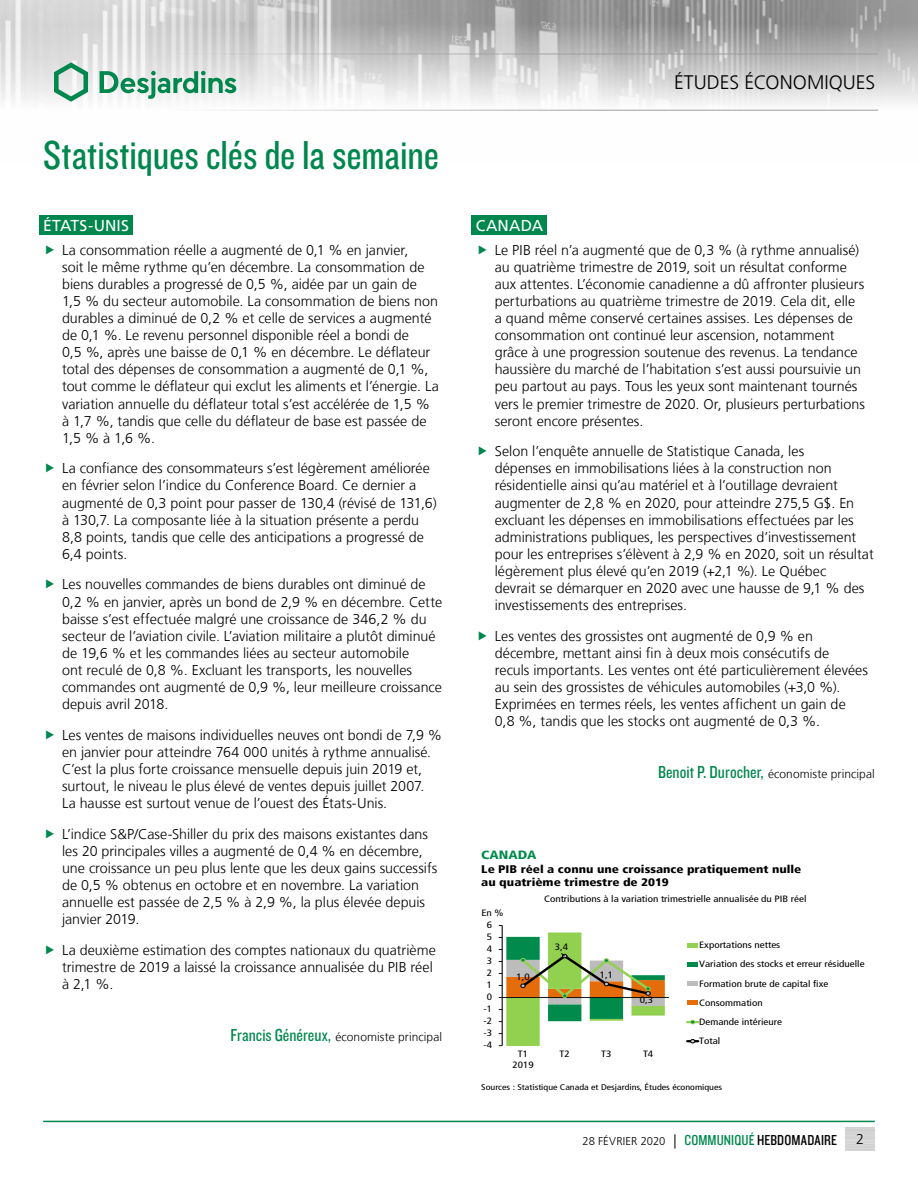
<style>
.page{position:relative;width:918px;height:1188px;background:#fff}
.page>*{position:absolute;margin:0;border:0;box-sizing:border-box;transform-origin:0 0}
.t1{font:42px "Knockout 29 Junior Ltweight";letter-spacing:-.005em;color:#00874e}
.t2{font:300 19.5px "Frutiger LT";color:#000}
.t3{font:15.75px "Frutiger LT";letter-spacing:.01em;color:#fff}
.t4{font:300 14.25px/17.1px "Frutiger LT";color:#000}
.t5{font:300 12px "Frutiger LT";letter-spacing:.005em;color:#000}
.t6{font:900 condensed 12px "Frutiger LT";color:#008b4d;scale:1.2 1}
.t7{font:300 11.25px "Frutiger LT";letter-spacing:.005em;color:#000}
.t8{font:900 condensed 11.1px/13.2px "Frutiger LT";color:#000;scale:1.2 1}
.t9{font:condensed 9.15px/19.2px "Frutiger LT";color:#000;text-align:center;scale:1.2 1}
.t10{font:condensed 8.25px "Frutiger LT";color:#000;scale:1.2 1}
.s1{font-family:"Knockout 29 Junior Ltweight";font-weight:400;font-size:18px;color:#00874e}
.s2{font-size:14.25px}
.s3{font-family:"Knockout 29 Junior Ltweight";font-weight:400;font-size:15px;color:#00874e}
.s4{font-family:"Knockout 29 Junior Ltweight";font-weight:400;font-size:15px}
</style>
<div class="page">
<img style="left:0;top:0;width:918px;height:110px">
<hr style="left:0;top:54px;width:878px;height:1px;background:#9d9d9c">
<hr style="left:0;top:110px;width:878px;height:1px;background:#9d9d9c">
<svg style="left:54px;top:62px;width:34px;height:40px"></svg>
<svg style="left:100px;top:71px;width:136px;height:28px"></svg>
<hr style="left:43px;top:1121px;width:832px;height:1px;background:#00874e">
<div style="left:39px;top:215px;width:94px;height:20px;background:#00874e"></div>
<div style="left:472px;top:215px;width:75px;height:20px;background:#00874e"></div>
<hr style="left:502px;top:925px;width:1px;height:121px;background:#000">
<hr style="left:502px;top:997px;width:167px;height:1px;background:#000">
<svg style="left:499px;top:933px;width:166px;height:113px"></svg>
<div style="left:687px;top:943px;width:11px;height:5px;background:#92d050"></div>
<div style="left:687px;top:962px;width:11px;height:5px;background:#008b4d"></div>
<div style="left:687px;top:981px;width:11px;height:5px;background:#bdbcbc"></div>
<hr style="left:687px;top:1001px;width:11px;height:4px;background:#e46c0a">
<svg style="left:687px;top:1020px;width:11px;height:4px"></svg>
<svg style="left:687px;top:1039px;width:11px;height:4px"></svg>
<h1 class="t1" style="left:43px;top:128px;width:397px">Statistiques clés de la semaine</h1>
<p class="t3" style="left:43px;top:216px;width:87px">ÉTATS-UNIS</p>
<p class="t4" style="left:62px;top:241px;width:378px">La consommation réelle a augmenté de 0,1 % en janvier,<br>soit le même rythme qu’en décembre. La consommation de biens durables a progressé de 0,5 %, aidée par un gain de 1,5 % du secteur automobile. La consommation de biens non durables a diminué de 0,2 % et celle de services a augmenté de 0,1 %. Le revenu personnel disponible réel a bondi de<br>0,5 %, après une baisse de 0,1 % en décembre. Le déflateur total des dépenses de consommation a augmenté de 0,1 %, tout comme le déflateur qui exclut les aliments et l’énergie. La variation annuelle du déflateur total s’est accélérée de 1,5 % à 1,7 %, tandis que celle du déflateur de base est passée de 1,5 % à 1,6 %.</p>
<p class="t4" style="left:62px;top:460px;width:376px">La confiance des consommateurs s’est légèrement améliorée en février selon l’indice du Conference Board. Ce dernier a augmenté de 0,3 point pour passer de 130,4 (révisé de 131,6) à 130,7. La composante liée à la situation présente a perdu 8,8 points, tandis que celle des anticipations a progressé de 6,4 points.</p>
<p class="t4" style="left:62px;top:576px;width:382px">Les nouvelles commandes de biens durables ont diminué de 0,2 % en janvier, après un bond de 2,9 % en décembre. Cette baisse s’est effectuée malgré une croissance de 346,2 % du secteur de l’aviation civile. L’aviation militaire a plutôt diminué de 19,6 % et les commandes liées au secteur automobile<br>ont reculé de 0,8 %. Excluant les transports, les nouvelles commandes ont augmenté de 0,9 %, leur meilleure croissance depuis avril 2018.</p>
<p class="t4" style="left:62px;top:726px;width:382px">Les ventes de maisons individuelles neuves ont bondi de 7,9 % en janvier pour atteindre 764 000 unités à rythme annualisé.<br>C’est la plus forte croissance mensuelle depuis juin 2019 et, surtout, le niveau le plus élevé de ventes depuis juillet 2007.<br>La hausse est surtout venue de l’ouest des États-Unis.</p>
<p class="t4" style="left:62px;top:825px;width:377px">L’indice S&amp;P/Case-Shiller du prix des maisons existantes dans les 20 principales villes a augmenté de 0,4 % en décembre, une croissance un peu plus lente que les deux gains successifs de 0,5 % obtenus en octobre et en novembre. La variation annuelle est passée de 2,5 % à 2,9 %, la plus élevée depuis janvier 2019.</p>
<p class="t4" style="left:62px;top:942px;width:375px">La deuxième estimation des comptes nationaux du quatrième trimestre de 2019 a laissé la croissance annualisée du PIB réel à 2,1 %.</p>
<p class="t5" style="left:231px;top:1030px;width:213px"><span class="s1">Francis Généreux,</span> économiste principal</p>
<h2 class="t2" style="left:674px;top:72px;width:203px">ÉTUDES ÉCONOMIQUES</h2>
<p class="t3" style="left:476px;top:216px;width:69px">CANADA</p>
<p class="t4" style="left:495px;top:241px;width:372px">Le PIB réel n’a augmenté que de 0,3 % (à rythme annualisé) au quatrième trimestre de 2019, soit un résultat conforme aux attentes. L’économie canadienne a dû affronter plusieurs perturbations au quatrième trimestre de 2019. Cela dit, elle a quand même conservé certaines assises. Les dépenses de consommation ont continué leur ascension, notamment grâce à une progression soutenue des revenus. La tendance haussière du marché de l’habitation s’est aussi poursuivie un peu partout au pays. Tous les yeux sont maintenant tournés vers le premier trimestre de 2020. Or, plusieurs perturbations seront encore présentes.</p>
<p class="t4" style="left:495px;top:443px;width:381px">Selon l’enquête annuelle de Statistique Canada, les<br>dépenses en immobilisations liées à la construction non résidentielle ainsi qu’au matériel et à l’outillage devraient augmenter de 2,8 % en 2020, pour atteindre 275,5 G$. En excluant les dépenses en immobilisations effectuées par les administrations publiques, les perspectives d’investissement pour les entreprises s’élèvent à 2,9 % en 2020, soit un résultat légèrement plus élevé qu’en 2019 (+2,1 %). Le Québec<br>devrait se démarquer en 2020 avec une hausse de 9,1 % des investissements des entreprises.</p>
<p class="t4" style="left:495px;top:627px;width:375px">Les ventes des grossistes ont augmenté de 0,9 % en décembre, mettant ainsi fin à deux mois consécutifs de<br>reculs importants. Les ventes ont été particulièrement élevées au sein des grossistes de véhicules automobiles (+3,0 %).<br>Exprimées en termes réels, les ventes affichent un gain de 0,8 %, tandis que les stocks ont augmenté de 0,3 %.</p>
<p class="t5" style="left:658px;top:768px;width:218px"><span class="s1">Benoit P. Durocher,</span> économiste principal</p>
<p class="t6" style="left:481px;top:848px;width:48px">CANADA</p>
<p class="t8" style="left:481px;top:862px;width:268px">Le PIB réel a connu une croissance pratiquement nulle au quatrième trimestre de 2019</p>
<p class="t9" style="left:481px;top:903px;width:20px">En %</p>
<p class="t9" style="left:487px;top:915px;width:6px">6</p>
<p class="t9" style="left:487px;top:928px;width:6px">5</p>
<p class="t9" style="left:487px;top:940px;width:6px">4</p>
<p class="t9" style="left:487px;top:952px;width:6px">3</p>
<p class="t9" style="left:487px;top:964px;width:6px">2</p>
<p class="t9" style="left:487px;top:976px;width:6px">1</p>
<p class="t9" style="left:487px;top:988px;width:6px">0</p>
<p class="t9" style="left:484px;top:1000px;width:9px">-1</p>
<p class="t9" style="left:484px;top:1012px;width:9px">-2</p>
<p class="t9" style="left:484px;top:1024px;width:9px">-3</p>
<p class="t9" style="left:484px;top:1036px;width:9px">-4</p>
<p class="t9" style="left:544px;top:889px;width:220px">Contributions à la variation trimestrielle annualisée du PIB réel</p>
<p class="t9" style="left:516px;top:967px;width:13px">1,0</p>
<p class="t9" style="left:555px;top:938px;width:13px">3,4</p>
<p class="t9" style="left:600px;top:965px;width:13px">1,1</p>
<p class="t9" style="left:640px;top:990px;width:13px">0,3</p>
<p class="t9" style="left:699px;top:936px;width:139px;text-align:left">Exportations nettes<br>Variation des stocks et erreur résiduelle<br>Formation brute de capital fixe<br>Consommation<br>Demande intérieure<br>Total</p>
<p class="t9" style="left:512px;top:1049px;width:19px;line-height:10.8px">T1<br>2019</p>
<p class="t9" style="left:560px;top:1044px;width:10px">T2</p>
<p class="t9" style="left:601px;top:1044px;width:10px">T3</p>
<p class="t9" style="left:643px;top:1044px;width:10px">T4</p>
<p class="t10" style="left:481px;top:1082px;width:202px">Sources : Statistique Canada et Desjardins, Études économiques</p>
<p class="t7" style="left:583px;top:1135px;width:256px">28 FÉVRIER 2020 <span class="s2">|</span> <span class="s3">COMMUNIQUÉ</span> <span class="s4">HEBDOMADAIRE</span></p>
<p class="t4" style="left:856px;top:1131px;width:9px">2</p>
</div>
